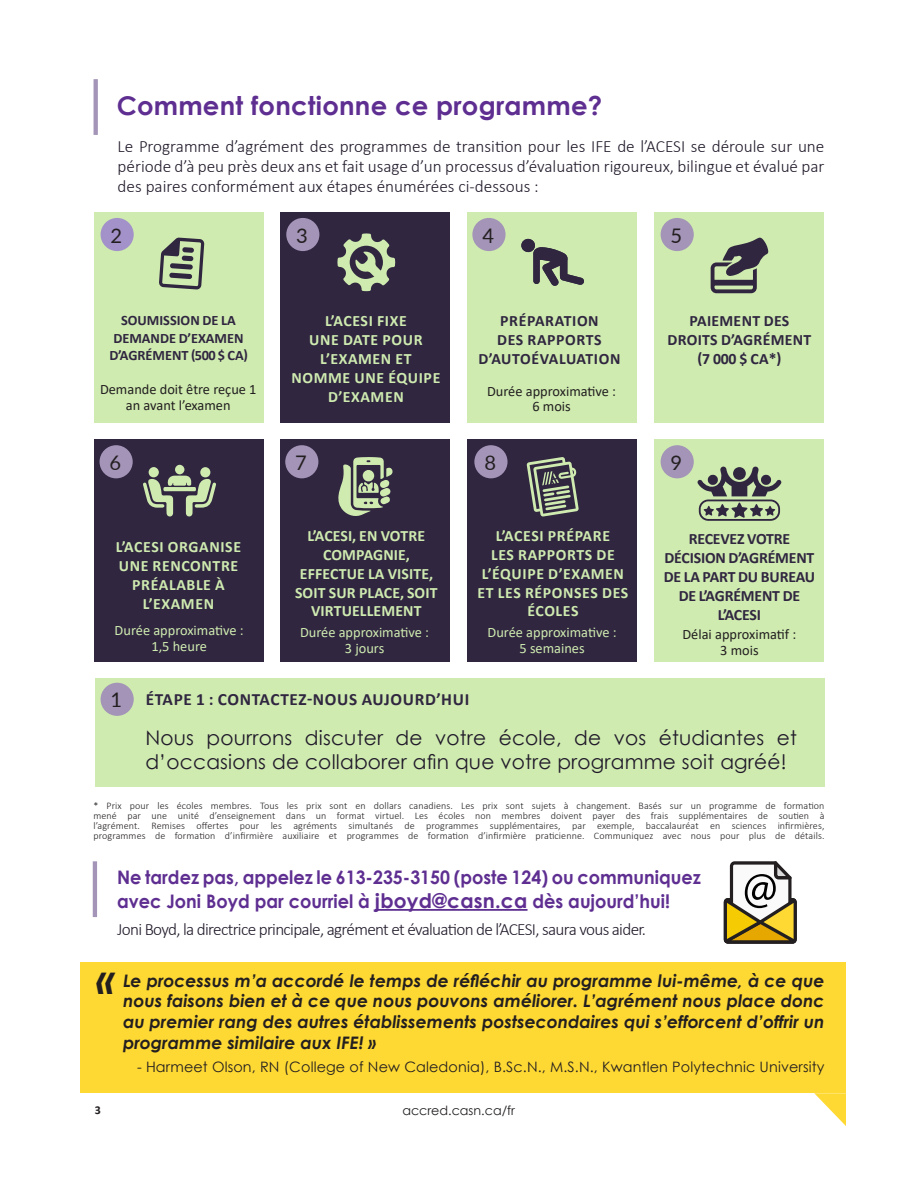
<style>
.page{position:relative;width:918px;height:1188px;background:#fff}
.page>*{position:absolute;margin:0;border:0;box-sizing:border-box;transform-origin:0 0}
.Page_Header_-_Blue{font:italic 700 40.2px "Century Gothic";color:#231f20}
.Paragraph_Purple{font:700 25.8px "Century Gothic";letter-spacing:.01em;color:#5e2e91}
.Page_Header_-_Blue-2{font:20.1px/24.2px "Century Gothic";letter-spacing:.01em;color:#211a2a}
.Page_Header_Subtext{font:20.1px "Lato";color:#231f20}
.Paragraph_Purple-2{font:700 18.6px/24.2px "Century Gothic";color:#5e2e91;scale:.95 1}
.Page_Body_Text_-_Bla{font:300 17.25px/20.1px "Calibri";letter-spacing:-.04em;color:#211a2a;text-align:justify}
.Page_Header_-_Blue-3{font:italic 700 17.25px/20.7px "Century Gothic";color:#231f20;text-align:justify}
.Page_Section_Title{font:700 17.25px "Calibri";letter-spacing:.04em;color:#302640}
.Page_Section_Title-2{font:700 15.75px/18.9px "Calibri";letter-spacing:.04em;color:#cfebb0;text-align:center}
.Page_Section_Title-3{font:700 15.75px/18.9px "Calibri";letter-spacing:.01em;color:#cfebb0;text-align:center}
.Page_Section_Title-4{font:700 15.75px/18.9px "Calibri";letter-spacing:-.01em;color:#302640;text-align:center}
.Page_Section_Title-5{font:700 15.75px/18.9px "Calibri";letter-spacing:.04em;color:#302640;text-align:center}
.Page_Section_Title-6{font:700 15.75px/18.9px "Calibri";letter-spacing:.02em;color:#302640;text-align:center}
.Page_Header_-_Blue-4{font:14.4px "Century Gothic";letter-spacing:.01em;color:#231f20}
.Page_Body_Text_-_Bla-2{font:14.4px/15.8px "Calibri";color:#231f20;text-align:center}
.Page_Body_Text_-_Bla-3{font:14.4px "Calibri";color:#cfebb0}
.Page_Section_Title-7{font:700 14.4px/17.2px "Calibri";color:#302640;text-align:center}
.t1{font:12.75px "Century Gothic";color:#231f20}
.t2{font:700 12px "Calibri";color:#231f20}
.Page_Body_Text_-_Bla-4{font:300 10.05px/10.1px "Calibri";letter-spacing:.01em;color:#231f20;text-align:justify}
.s1{font-size:20.1px}
</style>
<div class="page">
<div style="left:654px;top:439px;width:170px;height:223px;background:#cfebb0"></div>
<div style="left:467px;top:439px;width:170px;height:223px;background:#302640"></div>
<div style="left:280px;top:439px;width:170px;height:223px;background:#302640"></div>
<div style="left:94px;top:439px;width:169px;height:223px;background:#302640"></div>
<div style="left:285px;top:445px;width:33px;height:33px;background:#a394b8;border-radius:50%"></div>
<div style="left:100px;top:445px;width:33px;height:33px;background:#a394b8;border-radius:50%"></div>
<div style="left:474px;top:445px;width:34px;height:33px;background:#a394b8;border-radius:50%"></div>
<div style="left:661px;top:445px;width:33px;height:33px;background:#a394b8;border-radius:50%"></div>
<div style="left:655px;top:212px;width:169px;height:211px;background:#cfebb0"></div>
<div style="left:467px;top:212px;width:170px;height:211px;background:#cfebb0"></div>
<div style="left:280px;top:212px;width:170px;height:211px;background:#302640"></div>
<div style="left:94px;top:212px;width:169px;height:211px;background:#cfebb0"></div>
<svg style="left:337px;top:233px;width:58px;height:58px"></svg>
<svg style="left:159px;top:238px;width:45px;height:52px"></svg>
<svg style="left:523px;top:239px;width:61px;height:47px"></svg>
<div style="left:521px;top:239px;width:14px;height:13px;background:#302640;border-radius:50%"></div>
<svg style="left:711px;top:237px;width:57px;height:56px"></svg>
<svg style="left:338px;top:457px;width:55px;height:59px"></svg>
<svg style="left:527px;top:457px;width:52px;height:60px"></svg>
<svg style="left:143px;top:476px;width:73px;height:41px"></svg>
<div style="left:149px;top:467px;width:10px;height:10px;background:#cfebb0;border-radius:50%"></div>
<div style="left:200px;top:467px;width:10px;height:10px;background:#cfebb0;border-radius:50%"></div>
<div style="left:175px;top:465px;width:10px;height:9px;background:#cfebb0;border-radius:50%"></div>
<div style="left:95px;top:678px;width:729px;height:109px;background:#cfebb0"></div>
<hr style="left:375px;top:909px;width:153px;height:2px;background:#5e2e91">
<hr style="left:93px;top:861px;width:4px;height:56px;background:#a394b8">
<svg style="left:724px;top:861px;width:73px;height:83px"></svg>
<div style="left:286px;top:218px;width:33px;height:33px;background:#a394b8;border-radius:50%"></div>
<svg style="left:94px;top:79px;width:4px;height:56px"></svg>
<div style="left:101px;top:218px;width:33px;height:33px;background:#a392c9;border-radius:50%"></div>
<div style="left:472px;top:218px;width:34px;height:33px;background:#a394b8;border-radius:50%"></div>
<div style="left:661px;top:218px;width:33px;height:33px;background:#a394b8;border-radius:50%"></div>
<svg style="left:697px;top:467px;width:85px;height:54px"></svg>
<div style="left:101px;top:683px;width:33px;height:33px;background:#a394b8;border-radius:50%"></div>
<div style="left:81px;top:962px;width:765px;height:131px;background:#ffd933"></div>
<svg style="left:814px;top:1093px;width:32px;height:33px"></svg>
<p class="Paragraph_Purple" style="left:117px;top:86px;width:487px">Comment fonctionne ce programme?</p>
<p class="Page_Body_Text_-_Bla" style="left:118px;top:136px;width:708px">Le Programme d’agrément des programmes de transition pour les IFE de l’ACESI se déroule sur une période d’à peu près deux ans et fait usage d’un processus d’évaluation rigoureux, bilingue et évalué par des paires conformément aux étapes énumérées ci-dessous :</p>
<p class="Page_Header_Subtext" style="left:111px;top:221px;width:13px">2</p>
<p class="Page_Header_Subtext" style="left:482px;top:221px;width:13px">4</p>
<p class="Page_Header_Subtext" style="left:671px;top:221px;width:13px">5</p>
<p class="Page_Header_Subtext" style="left:296px;top:221px;width:13px">3</p>
<p class="Page_Section_Title-7" style="left:109px;top:312px;width:140px">SOUMISSION DE LA<br>DEMANDE D’EXAMEN<br>D’AGRÉMENT (500 $ CA)</p>
<p class="Page_Body_Text_-_Bla-2" style="left:100px;top:381px;width:158px">Demande doit être reçue 1 an avant l’examen</p>
<p class="Page_Section_Title-2" style="left:292px;top:312px;width:150px">L’ACESI FIXE<br>UNE DATE POUR<br>L’EXAMEN ET<br>NOMME UNE ÉQUIPE<br>D’EXAMEN</p>
<p class="Page_Section_Title-5" style="left:479px;top:311px;width:143px">PRÉPARATION<br>DES RAPPORTS<br>D’AUTOÉVALUATION</p>
<p class="Page_Body_Text_-_Bla-2" style="left:487px;top:383px;width:131px">Durée approximative :</p>
<p class="Page_Body_Text_-_Bla-2" style="left:532px;top:398px;width:40px">6 mois</p>
<p class="Page_Section_Title-6" style="left:667px;top:311px;width:145px">PAIEMENT DES<br>DROITS D’AGRÉMENT (7 000 $ CA*)</p>
<p class="Page_Header_Subtext" style="left:110px;top:448px;width:13px">6</p>
<p class="Page_Header_Subtext" style="left:295px;top:448px;width:13px">7</p>
<p class="Page_Header_Subtext" style="left:484px;top:448px;width:13px">8</p>
<p class="Page_Header_Subtext" style="left:671px;top:448px;width:13px">9</p>
<p class="Page_Section_Title-2" style="left:116px;top:537px;width:127px">L’ACESI ORGANISE<br>UNE RENCONTRE<br>PRÉALABLE À<br>L’EXAMEN</p>
<p class="Page_Body_Text_-_Bla-3" style="left:115px;top:620px;width:131px">Durée approximative :</p>
<p class="Page_Body_Text_-_Bla-3" style="left:151px;top:636px;width:57px">1,5 heure</p>
<p class="Page_Section_Title-3" style="left:295px;top:526px;width:144px">L’ACESI, EN VOTRE<br>COMPAGNIE,<br>EFFECTUE LA VISITE,<br>SOIT SUR PLACE, SOIT<br>VIRTUELLEMENT</p>
<p class="Page_Body_Text_-_Bla-3" style="left:300px;top:622px;width:131px">Durée approximative :</p>
<p class="Page_Body_Text_-_Bla-3" style="left:345px;top:638px;width:41px">3 jours</p>
<p class="Page_Section_Title-2" style="left:478px;top:526px;width:152px">L’ACESI PRÉPARE<br>LES RAPPORTS DE<br>L’ÉQUIPE D’EXAMEN<br>ET LES RÉPONSES DES<br>ÉCOLES</p>
<p class="Page_Body_Text_-_Bla-3" style="left:488px;top:622px;width:131px">Durée approximative :</p>
<p class="Page_Body_Text_-_Bla-3" style="left:519px;top:638px;width:67px">5 semaines</p>
<p class="Page_Section_Title-4" style="left:664px;top:529px;width:153px">RECEVEZ VOTRE<br>DÉCISION D’AGRÉMENT<br>DE LA PART DU BUREAU<br>DE L’AGRÉMENT DE<br>L’ACESI</p>
<p class="Page_Body_Text_-_Bla-2" style="left:682px;top:626px;width:115px">Délai approximatif :</p>
<p class="Page_Body_Text_-_Bla-2" style="left:720px;top:642px;width:40px">3 mois</p>
<p class="Page_Header_Subtext" style="left:111px;top:686px;width:13px">1</p>
<p class="Page_Section_Title" style="left:146px;top:687px;width:325px">ÉTAPE 1 : CONTACTEZ-NOUS AUJOURD’HUI</p>
<p class="Page_Header_-_Blue-2" style="left:145px;top:725px;width:653px">Nous pourrons discuter de votre école, de vos étudiantes et d’occasions de collaborer afin que votre programme soit agréé!</p>
<p class="Page_Body_Text_-_Bla-4" style="left:94px;top:801px;width:732px">* Prix pour les écoles membres. Tous les prix sont en dollars canadiens. Les prix sont sujets à changement. Basés sur un programme de formation mené par une unité d’enseignement dans un format virtuel. Les écoles non membres doivent payer des frais supplémentaires de soutien à l’agrément. Remises offertes pour les agréments simultanés de programmes supplémentaires, par exemple, baccalauréat en sciences infirmières, programmes de formation d’infirmière auxiliaire et programmes de formation d’infirmière praticienne. Communiquez avec nous pour plus de détails.</p>
<p class="Paragraph_Purple-2" style="left:117px;top:864px;width:616px">Ne tardez pas, appelez le 613-235-3150 (poste 124) ou communiquez avec Joni Boyd par courriel à <span class="s1">jboyd@casn.ca</span> dès aujourd’hui!</p>
<p class="Page_Body_Text_-_Bla" style="left:117px;top:919px;width:530px">Joni Boyd, la directrice principale, agrément et évaluation de l’ACESI, saura vous aider.</p>
<p class="Page_Header_-_Blue-3" style="left:123px;top:969px;width:703px">Le processus m’a accordé le temps de réfléchir au programme lui-même, à ce que nous faisons bien et à ce que nous pouvons améliorer. L’agrément nous place donc au premier rang des autres établissements postsecondaires qui s’efforcent d’offrir un programme similaire aux IFE! »</p>
<p class="Page_Header_-_Blue-4" style="left:137px;top:1057px;width:689px">- Harmeet Olson, RN (College of New Caledonia), B.Sc.N., M.S.N., Kwantlen Polytechnic University</p>
<p class="Page_Header_-_Blue" style="left:96px;top:949px;width:20px">«</p>
<p class="t2" style="left:95px;top:1102px;width:8px">3</p>
<p class="t1" style="left:402px;top:1101px;width:114px">accred.casn.ca/fr</p>
</div>
